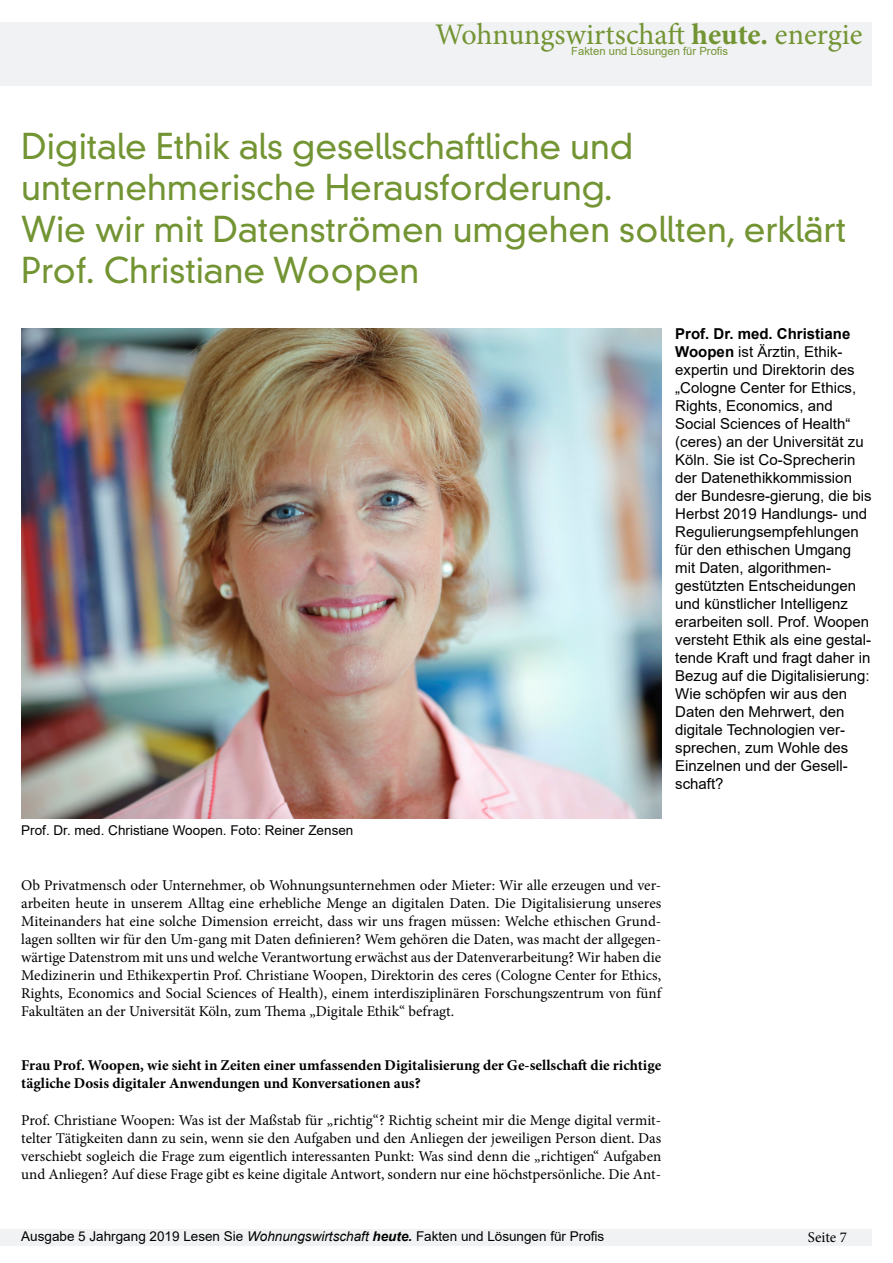
<style>
.page{position:relative;width:893px;height:1263px;background:#fff}
.page>*{position:absolute;margin:0;border:0;box-sizing:border-box;transform-origin:0 0}
.t1{font:300 34.5px "DIN Neuzeit Grotesk Std";color:#739433}
.t2{font:30px "Minion Pro";color:#739433}
.t3{font:15px/18px "Minion Pro";color:#000;text-align:justify}
.t4{font:15px/18px "Arial";color:#000}
.t5{font:700 15px/18px "Minion Pro";color:#000}
.t6{font:13.5px "Arial";color:#000}
.t7{font:11.25px "Arial";color:#739433}
.s1{font-weight:700}
.s2{font-style:italic}
.s3{font-weight:700;font-style:italic}
</style>
<div class="page">
<div style="left:0;top:1229px;width:872px;height:17px;background:#f1f2f3"></div>
<div style="left:0;top:22px;width:872px;height:64px;background:#f1f2f3"></div>
<img style="left:21px;top:328px;width:640px;height:491px">
<p class="t2" style="left:435px;top:14px;width:429px">Wohnungswirtschaft <span class="s1">heute.</span> energie</p>
<p class="t7" style="left:571px;top:43px;width:158px">Fakten und Lösungen für Profis</p>
<p class="t1" style="left:21px;top:125px;width:614px">Digitale Ethik als gesellschaftliche und</p>
<p class="t1" style="left:21px;top:167px;width:593px">unternehmerische Herausforderung.</p>
<p class="t1" style="left:21px;top:208px;width:826px">Wie wir mit Datenströmen umgehen sollten, erklärt</p>
<p class="t1" style="left:21px;top:250px;width:399px">Prof. Christiane Woopen</p>
<p class="t6" style="left:21px;top:821px;width:334px">Prof. Dr. med. Christiane Woopen. Foto: Reiner Zensen</p>
<p class="t4" style="left:675px;top:325px;width:198px"><span class="s1">Prof. Dr. med. Christiane<br>Woopen</span> ist Ärztin, Ethik&shy;expertin und Direktorin des „Cologne Center for Ethics,<br>Rights, Economics, and<br>Social Sciences of Health“ (ceres) an der Universität zu<br>Köln. Sie ist Co-Sprecherin der Datenethikkommission der Bundesre-gierung, die bis<br>Herbst 2019 Handlungs- und<br>Regulierungsempfehlungen für den ethischen Umgang mit Daten, algorithmen&shy;gestützten Entscheidungen und künstlicher Intelligenz erarbeiten soll. Prof. Woopen versteht Ethik als eine gestal&shy;tende Kraft und fragt daher in<br>Bezug auf die Digitalisierung:<br>Wie schöpfen wir aus den<br>Daten den Mehrwert, den digitale Technologien ver&shy;sprechen, zum Wohle des<br>Einzelnen und der Gesell&shy;schaft?</p>
<p class="t3" style="left:21px;top:877px;width:641px">Ob Privatmensch oder Unternehmer, ob Wohnungsunternehmen oder Mieter: Wir alle erzeugen und ver&shy;arbeiten heute in unserem Alltag eine erhebliche Menge an digitalen Daten. Die Digitalisierung unseres Miteinanders hat eine solche Dimension erreicht, dass wir uns fragen müssen: Welche ethischen Grund&shy;lagen sollten wir für den Um-gang mit Daten definieren? Wem gehören die Daten, was macht der allgegen&shy;wärtige Datenstrom mit uns und welche Verantwortung erwächst aus der Datenverarbeitung? Wir haben die Medizinerin und Ethikexpertin Prof. Christiane Woopen, Direktorin des ceres (Cologne Center for Ethics, Rights, Economics and Social Sciences of Health), einem interdisziplinären Forschungszentrum von fünf Fakultäten an der Universität Köln, zum Thema „Digitale Ethik“ befragt.</p>
<p class="t5" style="left:21px;top:1056px;width:641px">Frau Prof. Woopen, wie sieht in Zeiten einer umfassenden Digitalisierung der Ge-sellschaft die richtige tägliche Dosis digitaler Anwendungen und Konversationen aus?</p>
<p class="t3" style="left:21px;top:1111px;width:642px">Prof. Christiane Woopen: Was ist der Maßstab für „richtig“? Richtig scheint mir die Menge digital vermit&shy;telter Tätigkeiten dann zu sein, wenn sie den Aufgaben und den Anliegen der jeweiligen Person dient. Das verschiebt sogleich die Frage zum eigentlich interessanten Punkt: Was sind denn die „richtigen“ Aufgaben und Anliegen? Auf diese Frage gibt es keine digitale Antwort, sondern nur eine höchstpersönliche. Die Ant-</p>
<p class="t6" style="left:21px;top:1226px;width:585px">Ausgabe 5 Jahrgang 2019 Lesen Sie <span class="s2">Wohnungswirtschaft</span> <span class="s3">heute.</span> Fakten und Lösungen für Profis</p>
<p class="t3" style="left:808px;top:1229px;width:40px">Seite 7</p>
</div>
